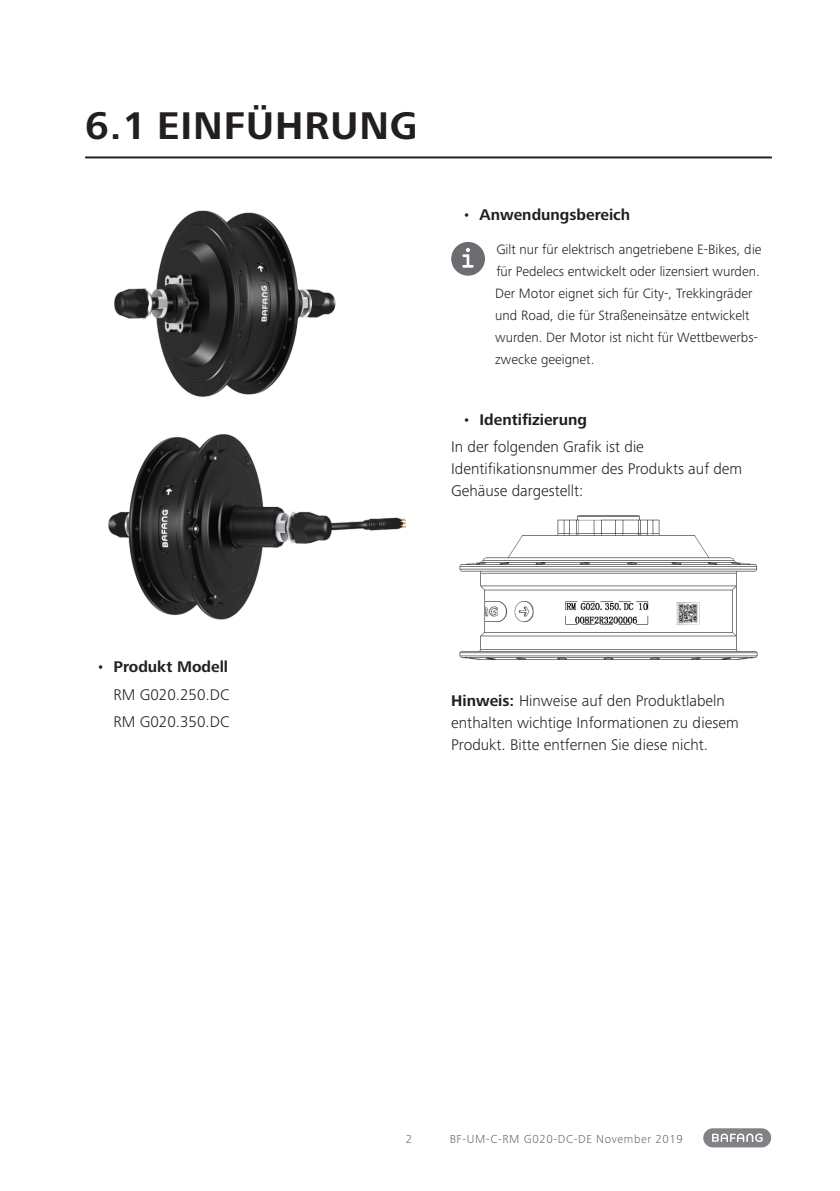
<style>
.page{position:relative;width:840px;height:1191px;background:#fff}
.page>*{position:absolute;margin:0;border:0;box-sizing:border-box;transform-origin:0 0}
.t1{font:700 40px "Frutiger Next Pro";letter-spacing:.025em;color:#231f20}
.BAF_Text_Bullets{font:300 16px/22px "Frutiger Next Pro";color:#231f20}
.BAF_Text_en{font:300 16px/22px "Frutiger Next Pro";color:#231f20}
.t2{font:700 16px "Frutiger Next Pro";color:#231f20}
.Aufzählung{font:300 16px "Frutiger Next Pro";color:#231f20}
.Hinweis{font:300 14px/22px "Frutiger Next Pro";color:#231f20}
.BAF_Pagina{font:300 12px "Frutiger Next Pro";letter-spacing:.05em;color:#6c6d70}
.s1{font-weight:300}
.s2{font-weight:700}
</style>
<div class="page">
<div style="left:702px;top:1128px;width:68px;height:19px;background:#808285;border-radius:10px"></div>
<svg style="left:712px;top:1133px;width:50px;height:9px"></svg>
<hr style="left:85px;top:156px;width:686px;height:2px;background:#231f20">
<img style="left:114px;top:210px;width:222px;height:187px">
<img style="left:108px;top:434px;width:297px;height:186px">
<div style="left:451px;top:242px;width:33px;height:34px;background:#6c6d70;border-radius:50%"></div>
<svg style="left:462px;top:248px;width:11px;height:20px"></svg>
<img style="left:459px;top:515px;width:299px;height:145px">
<p class="t1" style="left:85px;top:103px;width:334px">6.1 EINFÜHRUNG</p>
<p class="t2" style="left:462px;top:206px;width:169px"><span class="s1">•</span> Anwendungsbereich</p>
<p class="Hinweis" style="left:495px;top:238px;width:268px">Gilt nur für elektrisch angetriebene E-Bikes, die für Pedelecs entwickelt oder lizensiert wurden.<br>Der Motor eignet sich für City-, Trekkingräder und Road, die für Straßeneinsätze entwickelt wurden. Der Motor ist nicht für Wettbewerbs&shy;zwecke geeignet.</p>
<p class="t2" style="left:462px;top:410px;width:126px"><span class="s1">•</span> Identifizierung</p>
<p class="BAF_Text_en" style="left:451px;top:436px;width:292px">In der folgenden Grafik ist die<br>Identifikationsnummer des Produkts auf dem<br>Gehäuse dargestellt:</p>
<p class="t2" style="left:96px;top:657px;width:133px"><span class="s1">•</span> Produkt Modell</p>
<p class="Aufzählung" style="left:113px;top:685px;width:117px">RM G020.250.DC</p>
<p class="Aufzählung" style="left:113px;top:712px;width:117px">RM G020.350.DC</p>
<p class="BAF_Text_Bullets" style="left:451px;top:689px;width:289px"><span class="s2">Hinweis:</span> Hinweise auf den Produktlabeln enthalten wichtige Informationen zu diesem<br>Produkt. Bitte entfernen Sie diese nicht.</p>
<p class="BAF_Pagina" style="left:405px;top:1132px;width:8px">2</p>
<p class="BAF_Pagina" style="left:449px;top:1132px;width:234px">BF-UM-C-RM G020-DC-DE November 2019</p>
</div>
